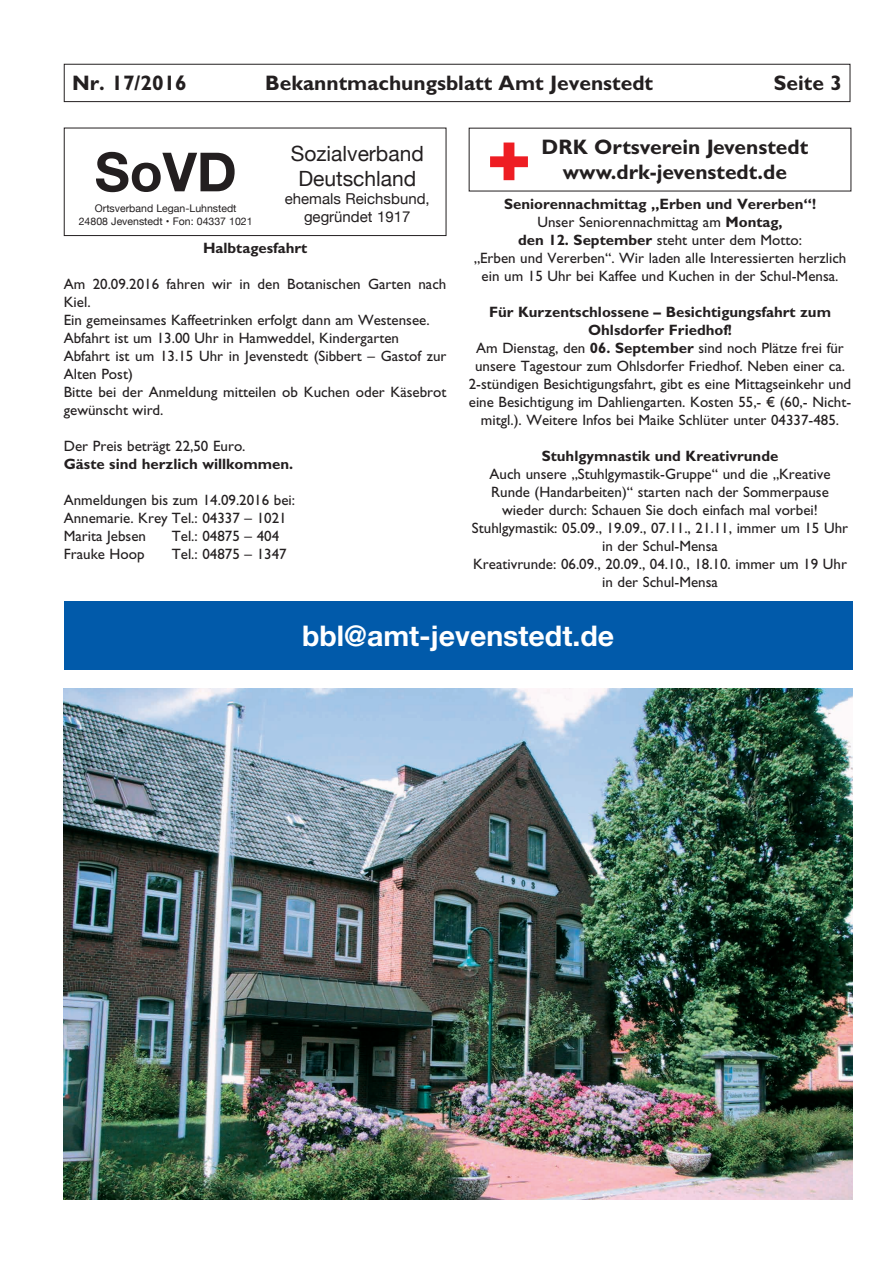
<style>
.page{position:relative;width:893px;height:1263px;background:#fff}
.page>*{position:absolute;margin:0;border:0;box-sizing:border-box;transform-origin:0 0}
.t1{font:700 54px "Helvetica Neue";color:#231f20}
.t2{font:700 28.5px "Helvetica Neue LT Pro";color:#fff}
.t3{font:700 21px/25.2px "Gill Sans Std";color:#231f20;text-align:center}
.t4{font:21px/25.2px "Helvetica Neue";color:#231f20;text-align:center}
.t5{font:15px/18px "Gill Sans Std";color:#231f20;text-align:center}
.t6{font:700 15px "Gill Sans Std";color:#231f20}
.t7{font:15px/18px "Helvetica Neue";color:#231f20;text-align:center}
.t8{font:10.5px/12.6px "Helvetica Neue";color:#231f20;text-align:center}
.s1{font-weight:700}
</style>
<div class="page">
<div style="left:64px;top:64px;width:786px;height:38px;border:1px solid #231f20"></div>
<div style="left:64px;top:128px;width:382px;height:108px;border:1px solid #231f20"></div>
<div style="left:64px;top:602px;width:788px;height:68px;background:#015aaa"></div>
<img style="left:64px;top:688px;width:788px;height:511px">
<svg style="left:490px;top:143px;width:38px;height:37px"></svg>
<h3 class="t3" style="left:72px;top:70px;width:116px">Nr. 17/2016</h3>
<h3 class="t3" style="left:265px;top:70px;width:389px">Bekanntmachungsblatt Amt Jevenstedt</h3>
<h3 class="t3" style="left:774px;top:70px;width:70px">Seite 3</h3>
<h1 class="t1" style="left:95px;top:130px;width:144px">SoVD</h1>
<p class="t8" style="left:79px;top:203px;width:175px">Ortsverband Legan-Luhnstedt<br>24808 Jevenstedt • Fon: 04337 1021</p>
<h3 class="t4" style="left:291px;top:142px;width:134px">Sozialverband<br>Deutschland</h3>
<p class="t7" style="left:285px;top:191px;width:146px">ehemals Reichsbund, gegründet 1917</p>
<p class="t6" style="left:203px;top:239px;width:106px">Halbtagesfahrt</p>
<p class="t5" style="left:64px;top:275px;width:384px;text-align:left">Am 20.09.2016 fahren wir in den Botanischen Garten nach Kiel.<br>Ein gemeinsames Kaffeetrinken erfolgt dann am Westensee.<br>Abfahrt ist um 13.00 Uhr in Hamweddel, Kindergarten Abfahrt ist um 13.15 Uhr in Jevenstedt (Sibbert – Gastof zur Alten Post)<br>Bitte bei der Anmeldung mitteilen ob Kuchen oder Käsebrot gewünscht wird.</p>
<p class="t5" style="left:64px;top:437px;width:183px">Der Preis beträgt 22,50 Euro.</p>
<p class="t6" style="left:64px;top:455px;width:231px">Gäste sind herzlich willkommen.</p>
<p class="t5" style="left:64px;top:491px;width:233px;text-align:left">Anmeldungen bis zum 14.09.2016 bei:<br>Annemarie. Krey Tel.: 04337 – 1021<br>Marita Jebsen</p>
<p class="t5" style="left:172px;top:527px;width:109px">Tel.: 04875 – 404</p>
<p class="t5" style="left:64px;top:545px;width:82px">Frauke Hoop</p>
<p class="t5" style="left:172px;top:545px;width:116px">Tel.: 04875 – 1347</p>
<h3 class="t3" style="left:542px;top:134px;width:268px">DRK Ortsverein Jevenstedt www.drk-jevenstedt.de</h3>
<p class="t5" style="left:474px;top:195px;width:374px"><span class="s1">Seniorennachmittag „Erben und Vererben“!<br></span>Unser Seniorennachmittag am <span class="s1">Montag,<br>den 12. September</span> steht unter dem Motto:<br>„Erben und Vererben“. Wir laden alle Interessierten herzlich ein um 15 Uhr bei Kaffee und Kuchen in der Schul-Mensa.</p>
<p class="t5" style="left:469px;top:303px;width:384px"><span class="s1">Für Kurzentschlossene – Besichtigungsfahrt zum Ohlsdorfer Friedhof!<br></span>Am Dienstag, den <span class="s1">06. September</span> sind noch Plätze frei für unsere Tagestour zum Ohlsdorfer Friedhof. Neben einer ca.<br>2-stündigen Besichtigungsfahrt, gibt es eine Mittagseinkehr und eine Besichtigung im Dahliengarten. Kosten 55,- € (60,- Nicht&shy;mitgl.). Weitere Infos bei Maike Schlüter unter 04337-485.</p>
<p class="t6" style="left:542px;top:447px;width:238px">Stuhlgymnastik und Kreativrunde</p>
<p class="t5" style="left:472px;top:465px;width:378px">Auch unsere „Stuhlgymastik-Gruppe“ und die „Kreative Runde (Handarbeiten)“ starten nach der Sommerpause wieder durch: Schauen Sie doch einfach mal vorbei!<br>Stuhlgymastik: 05.09., 19.09., 07.11., 21.11, immer um 15 Uhr in der Schul-Mensa<br>Kreativrunde: 06.09., 20.09., 04.10., 18.10. immer um 19 Uhr in der Schul-Mensa</p>
<h2 class="t2" style="left:302px;top:618px;width:313px">bbl@amt-jevenstedt.de</h2>
</div>
